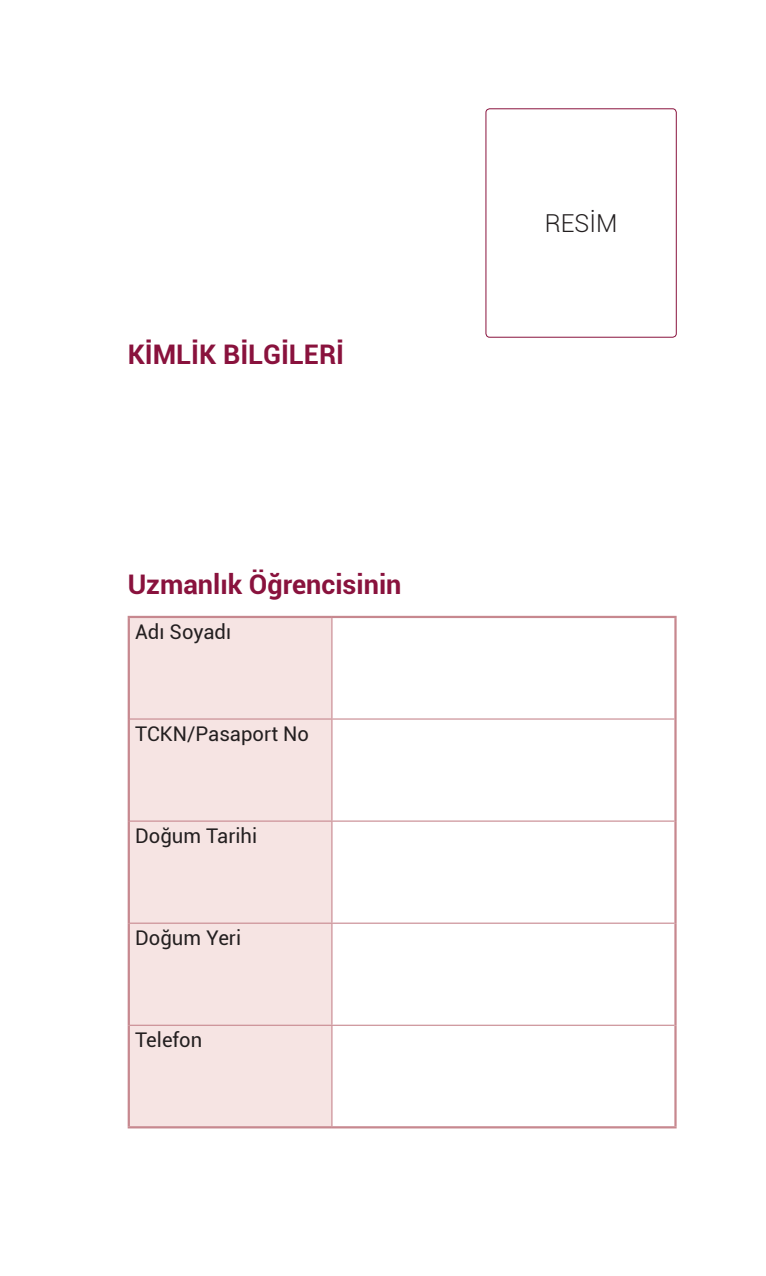
<style>
.page{position:relative;width:766px;height:1276px;background:#fff}
.page>*{position:absolute;margin:0;border:0;box-sizing:border-box;transform-origin:0 0}
.t1{font:700 27px "Roboto";color:#89123d}
.t2{font:300 24.75px "Roboto";color:#231f20}
.t3{font:20.25px "Roboto";color:#231f20}
</style>
<div class="page">
<div style="left:485px;top:108px;width:191px;height:229px;border:1px solid #89123d;border-radius:4px"></div>
<div style="left:130px;top:618px;width:201px;height:508px;background:#f6e4e3"></div>
<hr style="left:128px;top:618px;width:2px;height:101px;background:#c7888f">
<hr style="left:128px;top:616px;width:204px;height:2px;background:#c7888f">
<hr style="left:331px;top:618px;width:1px;height:100px;background:#c7888f">
<hr style="left:332px;top:616px;width:344px;height:2px;background:#c7888f">
<hr style="left:674px;top:618px;width:2px;height:101px;background:#c7888f">
<hr style="left:128px;top:719px;width:2px;height:102px;background:#c7888f">
<hr style="left:130px;top:718px;width:202px;height:1px;background:#c7888f">
<hr style="left:331px;top:719px;width:1px;height:101px;background:#c7888f">
<hr style="left:332px;top:718px;width:342px;height:1px;background:#c7888f">
<hr style="left:674px;top:719px;width:2px;height:102px;background:#c7888f">
<hr style="left:128px;top:821px;width:2px;height:102px;background:#c7888f">
<hr style="left:130px;top:820px;width:202px;height:1px;background:#c7888f">
<hr style="left:331px;top:821px;width:1px;height:101px;background:#c7888f">
<hr style="left:332px;top:820px;width:342px;height:1px;background:#c7888f">
<hr style="left:674px;top:821px;width:2px;height:102px;background:#c7888f">
<hr style="left:128px;top:923px;width:2px;height:102px;background:#c7888f">
<hr style="left:130px;top:922px;width:202px;height:1px;background:#c7888f">
<hr style="left:331px;top:923px;width:1px;height:101px;background:#c7888f">
<hr style="left:332px;top:922px;width:342px;height:1px;background:#c7888f">
<hr style="left:674px;top:923px;width:2px;height:102px;background:#c7888f">
<hr style="left:128px;top:1025px;width:2px;height:101px;background:#c7888f">
<hr style="left:130px;top:1024px;width:202px;height:2px;background:#c7888f">
<hr style="left:331px;top:1026px;width:1px;height:100px;background:#c7888f">
<hr style="left:332px;top:1024px;width:342px;height:2px;background:#c7888f">
<hr style="left:674px;top:1025px;width:2px;height:101px;background:#c7888f">
<hr style="left:128px;top:1126px;width:204px;height:2px;background:#c7888f">
<hr style="left:332px;top:1126px;width:344px;height:2px;background:#c7888f">
<h1 class="t1" style="left:128px;top:336px;width:218px">KİMLİK BİLGİLERİ</h1>
<h1 class="t1" style="left:128px;top:565px;width:275px">Uzmanlık Öğrencisinin</h1>
<p class="t3" style="left:135px;top:617px;width:97px">Adı Soyadı</p>
<p class="t3" style="left:135px;top:719px;width:175px">TCKN/Pasaport No</p>
<p class="t3" style="left:135px;top:821px;width:123px">Doğum Tarihi</p>
<p class="t3" style="left:135px;top:923px;width:107px">Doğum Yeri</p>
<p class="t3" style="left:135px;top:1025px;width:69px">Telefon</p>
<p class="t2" style="left:544px;top:206px;width:74px">RESİM</p>
</div>
